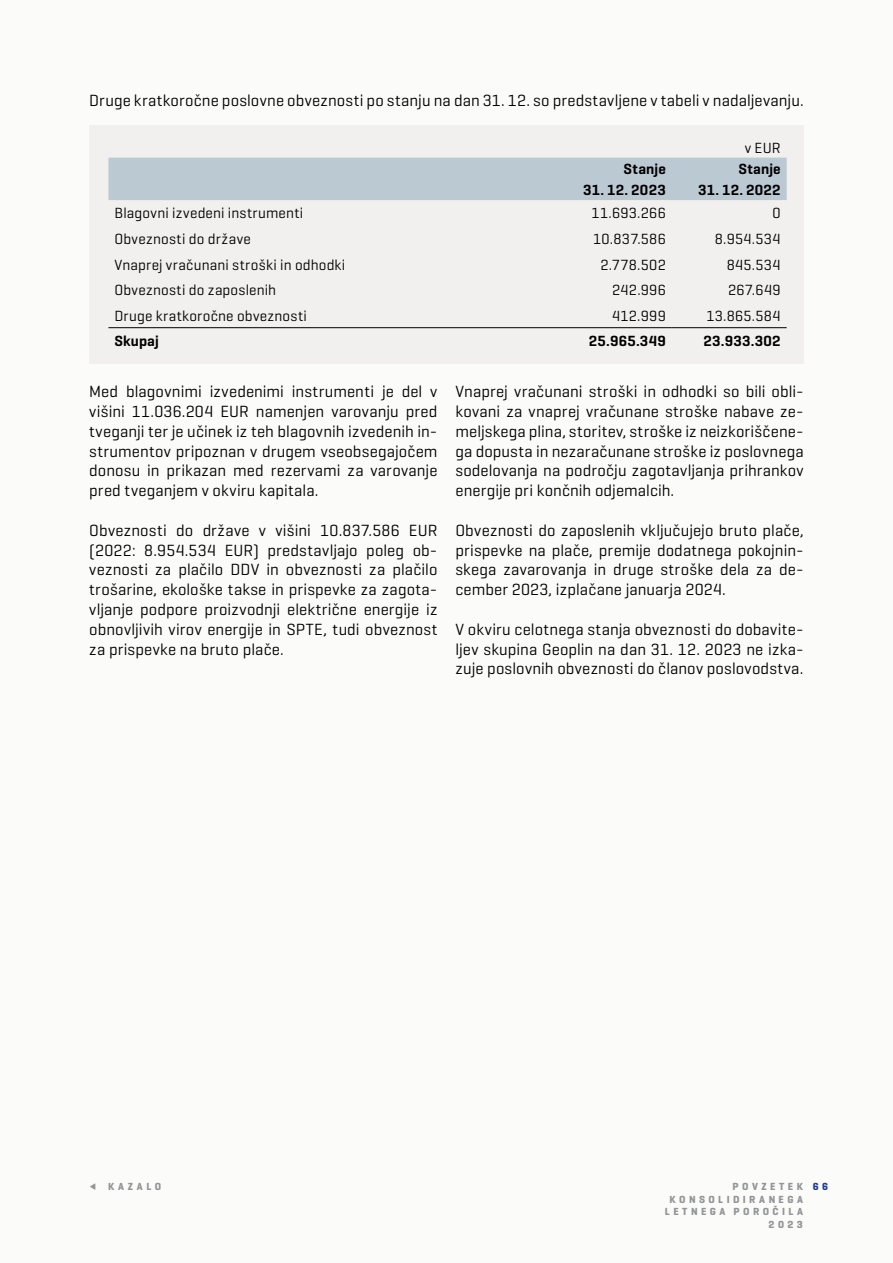
<style>
.page{position:relative;width:893px;height:1263px;background:#fbfbfa}
.page>*{position:absolute;margin:0;border:0;box-sizing:border-box;transform-origin:0 0}
.t1{font:16.5px/19.8px "Geogrotesque";letter-spacing:.005em;color:#000;text-align:justify}
.t2{font:15px "Geogrotesque";letter-spacing:.02em;color:#000}
.t3{font:600 15px "Geogrotesque";letter-spacing:.015em;color:#000}
.t4{font:700 10.5px/12.6px "Geogrotesque";letter-spacing:.33em;color:#939597;text-align:right}
.t5{font:700 10.5px "Geogrotesque";color:#213f99}
.s1{font-size:19.5px}
</style>
<div class="page">
<div style="left:89px;top:125px;width:715px;height:239px;background:#f2f0ee"></div>
<div style="left:108px;top:158px;width:679px;height:42px;background:#bbc9d3"></div>
<hr style="left:108px;top:327px;width:449px;height:1px;background:#000">
<hr style="left:557px;top:327px;width:115px;height:1px;background:#000">
<hr style="left:672px;top:327px;width:115px;height:1px;background:#000">
<p class="t1" style="left:89px;top:90px;width:716px">Druge kratkoročne poslovne obveznosti po stanju na dan 31. 12. so predstavljene v tabeli v nadaljevanju.</p>
<p class="t2" style="left:745px;top:138px;width:37px">v EUR</p>
<p class="t3" style="left:624px;top:159px;width:44px">Stanje</p>
<p class="t3" style="left:738px;top:159px;width:44px">Stanje</p>
<p class="t3" style="left:583px;top:181px;width:84px">31. 12. 2023</p>
<p class="t3" style="left:698px;top:181px;width:84px">31. 12. 2022</p>
<p class="t2" style="left:114px;top:204px;width:190px">Blagovni izvedeni instrumenti</p>
<p class="t2" style="left:591px;top:204px;width:76px">11.693.266</p>
<p class="t2" style="left:772px;top:204px;width:10px">0</p>
<p class="t2" style="left:114px;top:230px;width:138px">Obveznosti do države</p>
<p class="t2" style="left:593px;top:230px;width:74px">10.837.586</p>
<p class="t2" style="left:715px;top:230px;width:67px">8.954.534</p>
<p class="t2" style="left:114px;top:255px;width:232px">Vnaprej vračunani stroški in odhodki</p>
<p class="t2" style="left:600px;top:255px;width:67px">2.778.502</p>
<p class="t2" style="left:727px;top:255px;width:55px">845.534</p>
<p class="t2" style="left:114px;top:281px;width:163px">Obveznosti do zaposlenih</p>
<p class="t2" style="left:612px;top:281px;width:55px">242.996</p>
<p class="t2" style="left:728px;top:281px;width:54px">267.649</p>
<p class="t2" style="left:114px;top:306px;width:194px">Druge kratkoročne obveznosti</p>
<p class="t2" style="left:612px;top:306px;width:55px">412.999</p>
<p class="t2" style="left:706px;top:306px;width:76px">13.865.584</p>
<p class="t3" style="left:114px;top:332px;width:46px">Skupaj</p>
<p class="t3" style="left:589px;top:332px;width:78px">25.965.349</p>
<p class="t3" style="left:703px;top:332px;width:79px">23.933.302</p>
<p class="t1" style="left:89px;top:381px;width:350px">Med blagovnimi izvedenimi instrumenti je del v višini 11.036.204 EUR namenjen varovanju pred tveganji ter je učinek iz teh blagovnih izvedenih in&shy;strumentov pripoznan v drugem vseobsegajočem donosu in prikazan med rezervami za varovanje pred tveganjem v okviru kapitala.</p>
<p class="t1" style="left:89px;top:520px;width:350px">Obveznosti do države v višini 10.837.586 EUR (2022: 8.954.534 EUR) predstavljajo poleg ob&shy;veznosti za plačilo DDV in obveznosti za plačilo trošarine, ekološke takse in prispevke za zagota&shy;vljanje podpore proizvodnji električne energije iz obnovljivih virov energije in SPTE, tudi obveznost za prispevke na bruto plače.</p>
<p class="t1" style="left:455px;top:381px;width:350px">Vnaprej vračunani stroški in odhodki so bili obli&shy;kovani za vnaprej vračunane stroške nabave ze&shy;meljskega plina, storitev, stroške iz neizkoriščene&shy;ga dopusta in nezaračunane stroške iz poslovnega sodelovanja na področju zagotavljanja prihrankov energije pri končnih odjemalcih.</p>
<p class="t1" style="left:455px;top:520px;width:350px">Obveznosti do zaposlenih vključujejo bruto plače, prispevke na plače, premije dodatnega pokojnin&shy;skega zavarovanja in druge stroške dela za de&shy;cember 2023, izplačane januarja 2024.</p>
<p class="t1" style="left:455px;top:619px;width:350px">V okviru celotnega stanja obveznosti do dobavite&shy;ljev skupina Geoplin na dan 31. 12. 2023 ne izka&shy;zuje poslovnih obveznosti do članov poslovodstva.</p>
<p class="t4" style="left:89px;top:1180px;width:73px"><span class="s1">∑</span> KAZALO</p>
<p class="t4" style="left:665px;top:1180px;width:140px">POVZETEK<br>KONSOLIDIRANEGA<br>LETNEGA POROČILA<br>2023</p>
<p class="t5" style="left:813px;top:1180px;width:17px">6 6</p>
</div>
